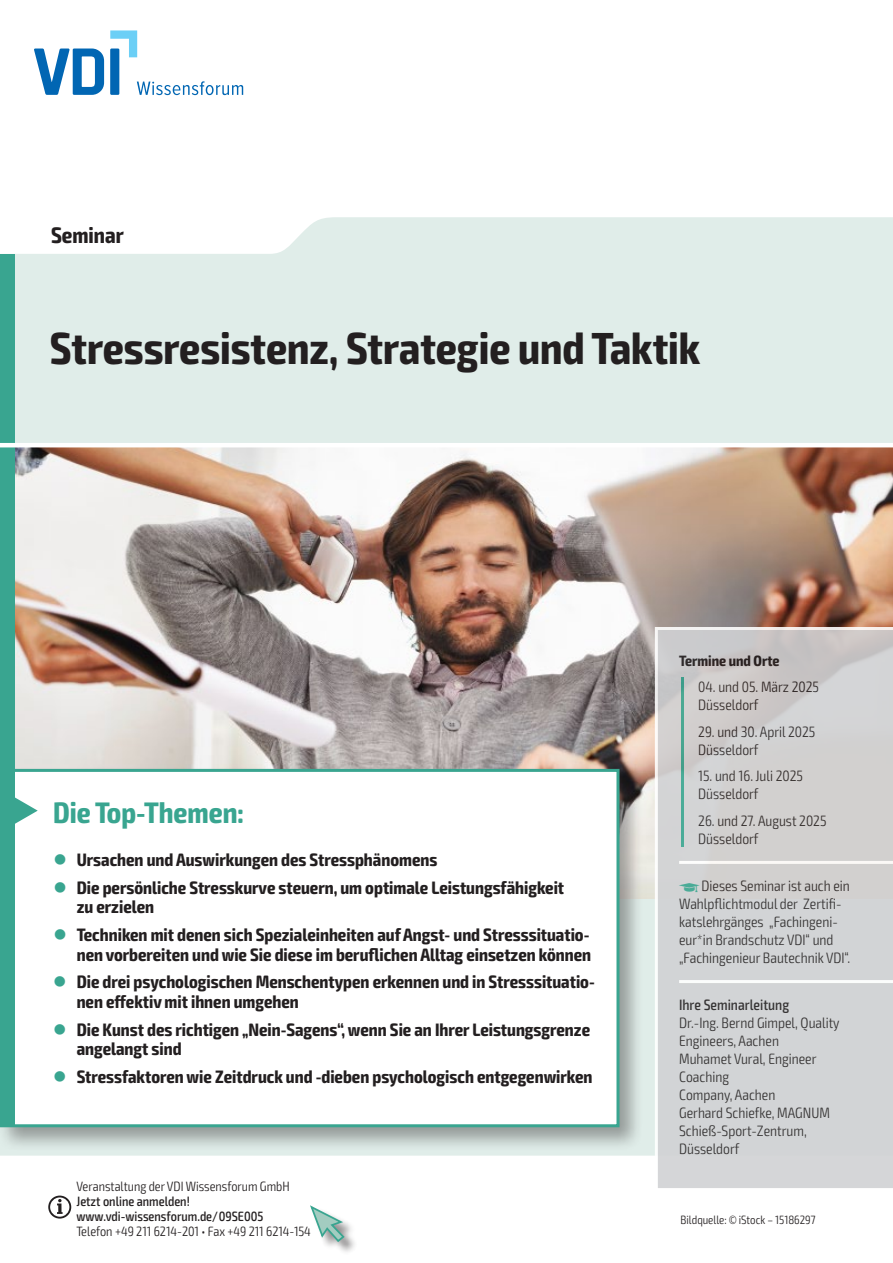
<style>
.page{position:relative;width:893px;height:1263px;background:#fff}
.page>*{position:absolute;margin:0;border:0;box-sizing:border-box;transform-origin:0 0}
.t1{font:700 condensed 45px "Exo 2";color:#231f20}
.t2{font:700 condensed 29.7px "Exo 2";color:#39a590}
.t3{font:700 condensed 22.5px "Exo 2";color:#231f20}
.t4{font:700 condensed 18px/19.5px "Exo 2";color:#231f20}
.t5{font:300 condensed 15px/18px "Exo 2";color:#231f20}
.t6{font:500 condensed 15px "Exo 2";color:#231f20}
.t7{font:700 condensed 15px "Exo 2";color:#231f20}
.t8{font:300 condensed 13.5px "Exo 2";color:#231f20}
.t9{font:500 condensed 13.5px/15px "Exo 2";color:#231f20}
.t10{font:300 condensed 12px "Exo 2";color:#231f20}
.t11{font:6px "VDI Iconset S4 A Regular";color:#39a590}
.s1{color:#39a590}
</style>
<div class="page">
<div style="left:0;top:217px;width:893px;height:938px;background:#e0ede9"></div>
<img style="left:14px;top:447px;width:879px;height:451px">
<div style="left:0;top:765px;width:644px;height:387px;background:#231f20;opacity:.4"></div>
<div style="left:2px;top:770px;width:616px;height:356px;background:#fff"></div>
<div style="left:3px;top:772px;width:11px;height:352px;background:#39a590"></div>
<div style="left:0;top:769px;width:619px;height:358px;border:3px solid #39a590"></div>
<svg style="left:14px;top:796px;width:24px;height:29px"></svg>
<div style="left:0;top:254px;width:14px;height:519px;background:#39a590"></div>
<div style="left:311px;top:1206px;width:47px;height:49px;background:#231f20;opacity:.5"></div>
<svg style="left:310px;top:1205px;width:36px;height:38px"></svg>
<hr style="left:0;top:443px;width:893px;height:4px;background:#fff">
<svg style="left:655px;top:627px;width:238px;height:561px;background:#d1d2d3"></svg>
<svg style="left:48px;top:1195px;width:23px;height:23px"></svg>
<svg style="left:34px;top:30px;width:209px;height:65px"></svg>
<p class="t3" style="left:51px;top:221px;width:74px">Seminar</p>
<h1 class="t1" style="left:50px;top:321px;width:652px">Stressresistenz, Strategie und Taktik</h1>
<h2 class="t2" style="left:53px;top:794px;width:192px">Die Top-Themen:</h2>
<p class="t4" style="left:53px;top:850px;width:385px"><span class="s1">●</span> Ursachen und Auswirkungen des Stressphänomens</p>
<p class="t4" style="left:77px;top:878px;width:489px;text-indent:-23px"><span class="s1">●</span> Die persönliche Stresskurve steuern, um optimale Leistungsfähigkeit zu erzielen</p>
<p class="t4" style="left:53px;top:925px;width:539px;text-align:right"><span class="s1">●</span> Techniken mit denen sich Spezialeinheiten auf Angst- und Stresssituatio&shy;nen vorbereiten und wie Sie diese im beruflichen Alltag einsetzen können</p>
<p class="t4" style="left:77px;top:973px;width:520px;text-indent:-23px"><span class="s1">●</span> Die drei psychologischen Menschentypen erkennen und in Stresssituatio&shy;nen effektiv mit ihnen umgehen</p>
<p class="t4" style="left:77px;top:1020px;width:515px;text-indent:-23px"><span class="s1">●</span> Die Kunst des richtigen „Nein-Sagens“, wenn Sie an Ihrer Leistungsgrenze angelangt sind</p>
<p class="t4" style="left:53px;top:1067px;width:541px"><span class="s1">●</span> Stressfaktoren wie Zeitdruck und -dieben psychologisch entgegenwirken</p>
<p class="t8" style="left:77px;top:1178px;width:215px">Veranstaltung der VDI Wissensforum GmbH</p>
<p class="t9" style="left:77px;top:1194px;width:188px">Jetzt online anmelden! www.vdi-wissensforum.de/09SE005</p>
<p class="t8" style="left:77px;top:1223px;width:236px">Telefon +49 211 6214-201 • Fax +49 211 6214-154</p>
<p class="t7" style="left:679px;top:652px;width:102px">Termine und Orte</p>
<p class="t5" style="left:698px;top:678px;width:122px">04. und 05. März 2025<br>Düsseldorf</p>
<p class="t5" style="left:698px;top:723px;width:118px">29. und 30. April 2025<br>Düsseldorf</p>
<p class="t5" style="left:698px;top:767px;width:106px">15. und 16. Juli 2025<br>Düsseldorf</p>
<p class="t5" style="left:698px;top:812px;width:130px">26. und 27. August 2025<br>Düsseldorf</p>
<p class="t11" style="left:679px;top:882px;width:22px">z</p>
<p class="t5" style="left:679px;top:877px;width:172px;text-indent:22px">Dieses Seminar ist auch ein<br>Wahlpflichtmodul der Zertifi&shy;katslehrgänges „Fachingeni&shy;eur*in Brandschutz VDI“ und „Fachingenieur Bautechnik VDI“.</p>
<p class="t6" style="left:679px;top:996px;width:112px">Ihre Seminarleitung</p>
<p class="t5" style="left:679px;top:1014px;width:162px">Dr.-Ing. Bernd Gimpel, Quality<br>Engineers, Aachen<br>Muhamet Vural, Engineer<br>Coaching<br>Company, Aachen<br>Gerhard Schiefke, MAGNUM<br>Schieß-Sport-Zentrum,<br>Düsseldorf</p>
<p class="t10" style="left:681px;top:1212px;width:136px">Bildquelle: © iStock – 15186297</p>
</div>
